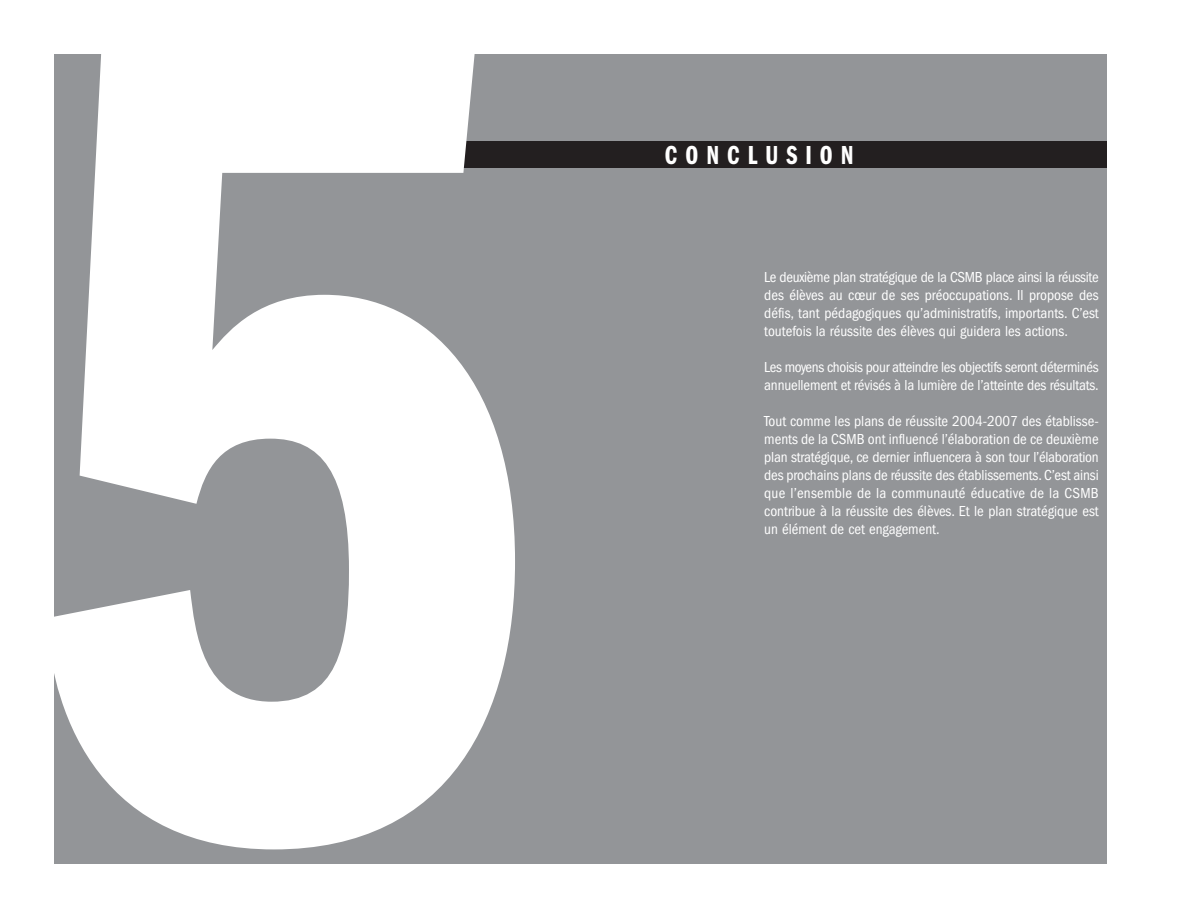
<style>
.page{position:relative;width:1188px;height:918px;background:#fff}
.page>*{position:absolute;margin:0;border:0;box-sizing:border-box;transform-origin:0 0}
.t1{font:1230px "Franklin Gothic Demi Cmpr";color:#fff}
.t2{font:27px "Franklin Gothic Demi Cmpr";letter-spacing:.3em;color:#fff}
.t3{font:condensed 15px/18px "Franklin Gothic";letter-spacing:-.01em;color:#fff;text-align:justify}
</style>
<div class="page">
<div style="left:54px;top:54px;width:1053px;height:810px;background:#939598"></div>
<div style="left:412px;top:141px;width:695px;height:27px;background:#231f20"></div>
<h1 class="t1" style="left:18px;top:17px;width:525px">5</h1>
<h2 class="t2" style="left:665px;top:146px;width:190px">CONCLUSION</h2>
<p class="t3" style="left:764px;top:269px;width:336px">Le deuxième plan stratégique de la CSMB place ainsi la réussite des élèves au cœur de ses préoccupations. Il propose des défis, tant pédagogiques qu’administratifs, importants. C’est toutefois la réussite des élèves qui guidera les actions.</p>
<p class="t3" style="left:764px;top:359px;width:336px">Les moyens choisis pour atteindre les objectifs seront déterminés annuellement et révisés à la lumière de l’atteinte des résultats.</p>
<p class="t3" style="left:764px;top:413px;width:336px">Tout comme les plans de réussite 2004-2007 des établisse&shy;ments de la CSMB ont influencé l’élaboration de ce deuxième plan stratégique, ce dernier influencera à son tour l’élaboration des prochains plans de réussite des établissements. C’est ainsi que l’ensemble de la communauté éducative de la CSMB contribue à la réussite des élèves. Et le plan stratégique est un élément de cet engagement.</p>
</div>
